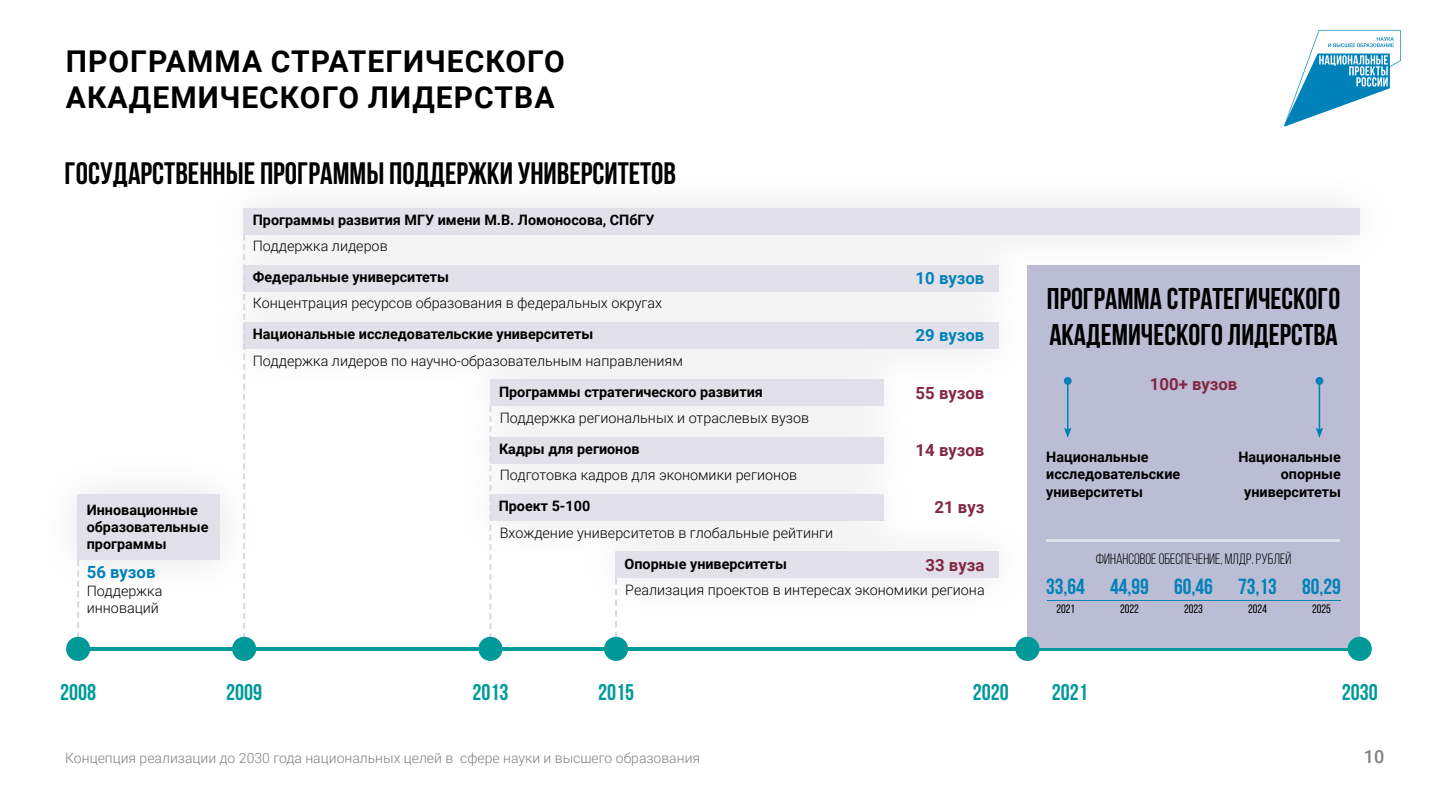
<style>
.page{position:relative;width:1437px;height:808px;background:#fff}
.page>*{position:absolute;margin:0;border:0;box-sizing:border-box;transform-origin:0 0}
.t1{font:700 31px "Bebas Neue";color:#000}
.t2{font:700 30px/36px "Roboto";letter-spacing:.035em;color:#000}
.t3{font:700 30px/36px "Bebas Neue";color:#000}
.t4{font:700 22.7px "Bebas Neue";color:#099}
.t5{font:700 21.9px "Bebas Neue";color:#0082b9}
.t6{font:500 18px "Roboto";color:#808080}
.t7{font:700 16.7px "Roboto";color:#832742}
.t8{font:700 16.7px "Roboto";color:#0082b9}
.t9{font:15px "Bebas Neue";color:#000}
.t10{font:700 14.3px/17.2px "Roboto";color:#000}
.t11{font:300 14.3px/17.2px "Roboto";color:#000}
.t12{font:300 14px "Roboto";color:#808080}
.t13{font:12.2px "Bebas Neue";color:#000}
</style>
<div class="page">
<svg style="left:1284px;top:30px;width:116px;height:96px"></svg>
<hr style="left:78px;top:647px;width:1281px;height:3px;background:#099">
<div style="left:1027px;top:265px;width:332px;height:382px;background:#bbbdd4"></div>
<div style="left:203px;top:166px;width:1196px;height:109px;background:#fbfbfb"></div>
<div style="left:243px;top:208px;width:1116px;height:26px;background:#e2e0e9"></div>
<div style="left:203px;top:224px;width:836px;height:109px;background:#000;opacity:.11"></div>
<div style="left:243px;top:265px;width:756px;height:26px;background:#e2e0e9"></div>
<div style="left:490px;top:380px;width:393px;height:26px;background:#e2e0e9"></div>
<div style="left:490px;top:494px;width:393px;height:27px;background:#e2e0e9"></div>
<div style="left:203px;top:281px;width:836px;height:109px;background:#000;opacity:.11"></div>
<div style="left:243px;top:322px;width:756px;height:27px;background:#e2e0e9"></div>
<div style="left:449px;top:395px;width:474px;height:109px;background:#000;opacity:.11"></div>
<div style="left:490px;top:437px;width:393px;height:26px;background:#e2e0e9"></div>
<div style="left:575px;top:510px;width:464px;height:109px;background:#000;opacity:.11"></div>
<div style="left:615px;top:551px;width:384px;height:27px;background:#e2e0e9"></div>
<div style="left:78px;top:494px;width:142px;height:66px;background:#e1e0e9"></div>
<hr style="left:1046px;top:599px;width:293px;height:1px;background:#0082b9">
<svg style="left:77px;top:560px;width:2px;height:76px"></svg>
<svg style="left:243px;top:234px;width:2px;height:402px"></svg>
<svg style="left:489px;top:406px;width:2px;height:230px"></svg>
<svg style="left:615px;top:578px;width:2px;height:58px"></svg>
<hr style="left:1066px;top:381px;width:2px;height:50px;background:#0082b9">
<div style="left:1063px;top:377px;width:8px;height:8px;background:#0082b9;border-radius:50%"></div>
<svg style="left:1064px;top:427px;width:7px;height:11px"></svg>
<hr style="left:1318px;top:381px;width:1px;height:50px;background:#0082b9">
<div style="left:1315px;top:377px;width:8px;height:8px;background:#0082b9;border-radius:50%"></div>
<svg style="left:1315px;top:427px;width:8px;height:11px"></svg>
<div style="left:66px;top:636px;width:24px;height:25px;background:#099;border-radius:50%"></div>
<div style="left:232px;top:636px;width:24px;height:25px;background:#099;border-radius:50%"></div>
<div style="left:478px;top:636px;width:24px;height:25px;background:#099;border-radius:50%"></div>
<div style="left:604px;top:636px;width:24px;height:25px;background:#099;border-radius:50%"></div>
<div style="left:1015px;top:636px;width:24px;height:25px;background:#099;border-radius:50%"></div>
<div style="left:1347px;top:636px;width:24px;height:25px;background:#099;border-radius:50%"></div>
<hr style="left:1046px;top:539px;width:293px;height:2px;background:#fff">
<h2 class="t2" style="left:66px;top:42px;width:500px">ПРОГРАММА СТРАТЕГИЧЕСКОГО<br>АКАДЕМИЧЕСКОГО ЛИДЕРСТВА</h2>
<h1 class="t1" style="left:65px;top:156px;width:613px">ГОСУДАРСТВЕННЫЕ ПРОГРАММЫ ПОДДЕРЖКИ УНИВЕРСИТЕТОВ</h1>
<p class="t10" style="left:253px;top:210px;width:403px">Программы развития МГУ имени М.В. Ломоносова, СПбГУ</p>
<p class="t10" style="left:87px;top:501px;width:123px">Инновационные образовательные программы</p>
<p class="t8" style="left:87px;top:560px;width:70px">56 вузов</p>
<p class="t11" style="left:87px;top:581px;width:77px">Поддержка инноваций</p>
<p class="t11" style="left:253px;top:237px;width:136px">Поддержка лидеров</p>
<p class="t10" style="left:253px;top:268px;width:198px">Федеральные университеты</p>
<p class="t11" style="left:253px;top:294px;width:411px">Концентрация ресурсов образования в федеральных округах</p>
<p class="t10" style="left:253px;top:325px;width:342px">Национальные исследовательские университеты</p>
<p class="t11" style="left:253px;top:351px;width:431px">Поддержка лидеров по научно-образовательным направлениям</p>
<p class="t10" style="left:499px;top:382px;width:265px">Программы стратегического развития</p>
<p class="t11" style="left:500px;top:409px;width:311px">Поддержка региональных и отраслевых вузов</p>
<p class="t10" style="left:499px;top:439px;width:142px">Кадры для регионов</p>
<p class="t11" style="left:500px;top:466px;width:299px">Подготовка кадров для экономики регионов</p>
<p class="t10" style="left:498px;top:497px;width:93px">Проект 5-100</p>
<p class="t11" style="left:500px;top:523px;width:335px">Вхождение университетов в глобальные рейтинги</p>
<p class="t10" style="left:624px;top:554px;width:164px">Опорные университеты</p>
<p class="t8" style="left:915px;top:266px;width:70px">10 вузов</p>
<p class="t8" style="left:915px;top:324px;width:70px">29 вузов</p>
<p class="t7" style="left:915px;top:381px;width:70px">55 вузов</p>
<p class="t7" style="left:915px;top:438px;width:70px">14 вузов</p>
<p class="t7" style="left:934px;top:495px;width:51px">21 вуз</p>
<p class="t7" style="left:925px;top:553px;width:60px">33 вуза</p>
<p class="t11" style="left:625px;top:581px;width:361px">Реализация проектов в интересах экономики региона</p>
<h2 class="t3" style="left:1046px;top:280px;width:295px">Программа стратегического академического лидерства</h2>
<p class="t7" style="left:1149px;top:372px;width:89px">100+ вузов</p>
<p class="t10" style="left:1046px;top:448px;width:135px">Национальные исследовательские университеты</p>
<p class="t10" style="left:1238px;top:448px;width:104px;text-align:right">Национальные опорные университеты</p>
<p class="t9" style="left:1095px;top:550px;width:197px">ФИНАНСОВОЕ ОБЕСПЕЧЕНИЕ, МЛДР. РУБЛЕЙ</p>
<h3 class="t5" style="left:1046px;top:574px;width:296px">33,64 44,99 60,46 73,13 80,29</h3>
<p class="t13" style="left:1120px;top:602px;width:20px">2022</p>
<p class="t13" style="left:1183px;top:602px;width:20px">2023</p>
<p class="t13" style="left:1247px;top:602px;width:21px">2024</p>
<p class="t13" style="left:1311px;top:602px;width:20px">2025</p>
<p class="t13" style="left:1056px;top:602px;width:20px">2021</p>
<h3 class="t4" style="left:60px;top:680px;width:37px">2008</h3>
<h3 class="t4" style="left:226px;top:680px;width:37px">2009</h3>
<h3 class="t4" style="left:472px;top:680px;width:37px">2013</h3>
<h3 class="t4" style="left:598px;top:680px;width:37px">2015</h3>
<h3 class="t4" style="left:972px;top:680px;width:37px">2020</h3>
<h3 class="t4" style="left:1051px;top:680px;width:37px">2021</h3>
<h3 class="t4" style="left:1341px;top:680px;width:37px">2030</h3>
<p class="t12" style="left:65px;top:747px;width:636px">Концепция реализации до 2030 года национальных целей в сфере науки и высшего образования</p>
<p class="t6" style="left:1363px;top:743px;width:22px">10</p>
</div>
